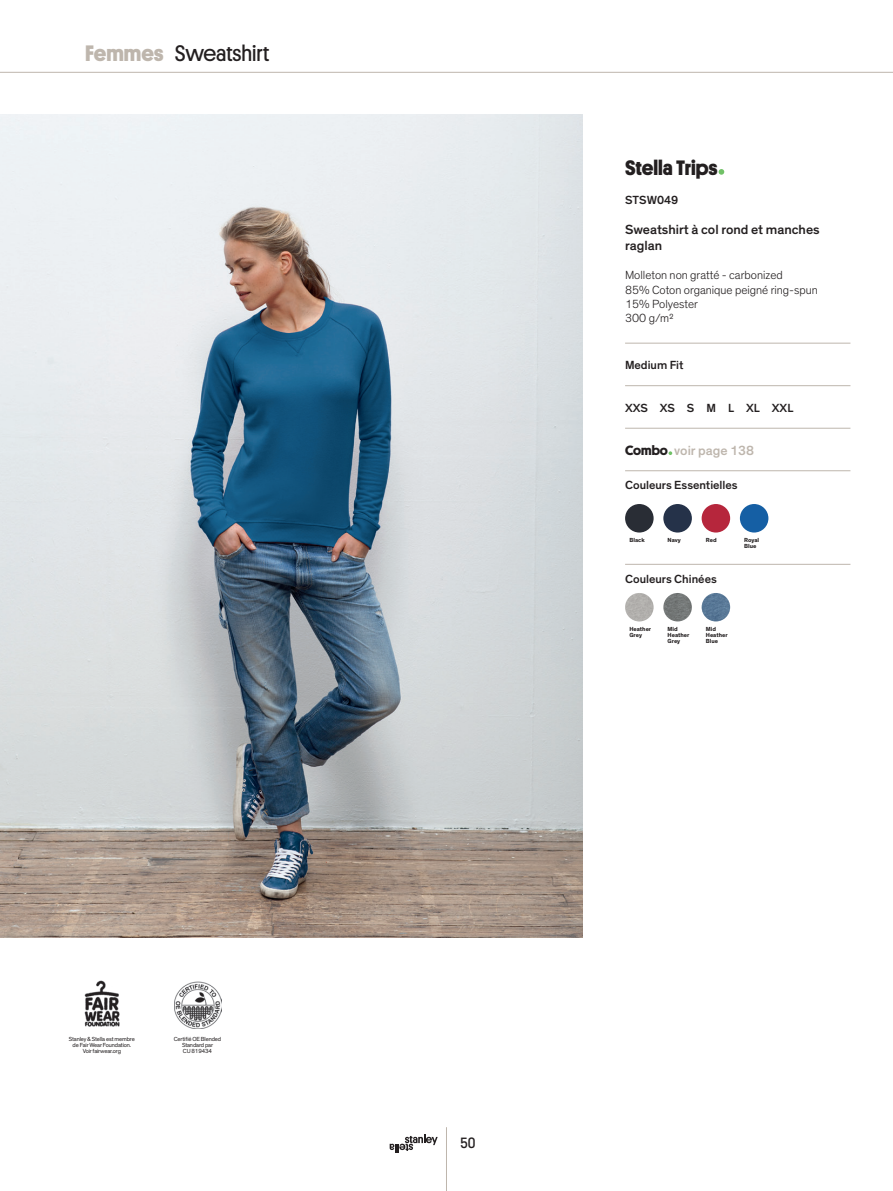
<style>
.page{position:relative;width:893px;height:1191px;background:#fff}
.page>*{position:absolute;margin:0;border:0;box-sizing:border-box;transform-origin:0 0}
.t1{font:22.5px "Platform";color:#231f20}
.t2{font:700 21px "Platform";color:#231f20}
.t3{font:15px "Platform";color:#231f20}
.t4{font:500 13.5px/16.2px "Theinhardt";color:#231f20}
.t5{font:500 13.5px "Theinhardt";color:#beb6ad}
.t6{font:300 12px/14.4px "Theinhardt";color:#231f20}
.t7{font:500 12px "Theinhardt";color:#231f20}
.t8{font:6px/6px "Theinhardt";letter-spacing:-.025em;color:#231f20;text-align:center}
.t9{font:700 6px/6px "Theinhardt";color:#231f20}
.s1{font-weight:700;color:#beb6ad}
.s2{font-family:"Platform";font-weight:700;color:#231f20}
</style>
<div class="page">
<hr style="left:0;top:72px;width:893px;height:1px;background:#beb6ad">
<img style="left:84px;top:980px;width:36px;height:47px">
<img style="left:174px;top:981px;width:47px;height:47px">
<svg style="left:719px;top:169px;width:5px;height:6px"></svg>
<hr style="left:625px;top:343px;width:225px;height:1px;background:#beb6ad">
<hr style="left:625px;top:385px;width:225px;height:1px;background:#beb6ad">
<hr style="left:625px;top:428px;width:225px;height:1px;background:#beb6ad">
<hr style="left:625px;top:470px;width:225px;height:1px;background:#beb6ad">
<svg style="left:668px;top:451px;width:4px;height:4px"></svg>
<div style="left:625px;top:504px;width:29px;height:28px;background:#292d35;border-radius:50%"></div>
<div style="left:663px;top:504px;width:29px;height:28px;background:#253249;border-radius:50%"></div>
<div style="left:702px;top:504px;width:28px;height:28px;background:#b6263c;border-radius:50%"></div>
<div style="left:740px;top:504px;width:28px;height:28px;background:#155fa4;border-radius:50%"></div>
<hr style="left:625px;top:564px;width:225px;height:1px;background:#beb6ad">
<img style="left:625px;top:593px;width:29px;height:28px;border-radius:14px">
<img style="left:663px;top:593px;width:29px;height:28px;border-radius:14px">
<img style="left:702px;top:593px;width:28px;height:28px;border-radius:14px">
<hr style="left:892px;top:0;width:1px;height:1191px;background:#f2f3f4">
<img style="left:0;top:115px;width:583px;height:822px">
<svg style="left:390px;top:1134px;width:48px;height:18px"></svg>
<hr style="left:446px;top:1127px;width:1px;height:64px;background:#beb6ad">
<h1 class="t1" style="left:85px;top:37px;width:186px"><span class="s1">Femmes</span> Sweatshirt</h1>
<p class="t8" style="left:69px;top:1036px;width:67px">Stanley &amp; Stella est membre de Fair Wear Foundation.<br>Voir fairwear.org</p>
<p class="t8" style="left:174px;top:1036px;width:49px">Certifié OE Blended<br>Standard par<br>CU 819434</p>
<h2 class="t2" style="left:625px;top:152px;width:94px">Stella Trips</h2>
<h3 class="t7" style="left:625px;top:192px;width:55px">STSW049</h3>
<h3 class="t4" style="left:625px;top:222px;width:196px">Sweatshirt à col rond et manches raglan</h3>
<h3 class="t6" style="left:625px;top:268px;width:194px">Molleton non gratté - carbonized<br>85% Coton organique peigné ring-spun<br>15% Polyester<br>300 g/m²</h3>
<h3 class="t7" style="left:625px;top:358px;width:60px">Medium Fit</h3>
<h3 class="t7" style="left:625px;top:400px;width:170px">XXS XS S M L XL XXL</h3>
<h3 class="t5" style="left:625px;top:442px;width:131px"><span class="s2">Combo</span> voir page 138</h3>
<h3 class="t7" style="left:625px;top:478px;width:114px">Couleurs Essentielles</h3>
<p class="t9" style="left:629px;top:537px;width:17px">Black</p>
<p class="t9" style="left:668px;top:537px;width:15px">Navy</p>
<p class="t9" style="left:706px;top:537px;width:12px">Red</p>
<p class="t9" style="left:744px;top:537px;width:17px">Royal<br>Blue</p>
<h3 class="t7" style="left:625px;top:572px;width:93px">Couleurs Chinées</h3>
<p class="t9" style="left:629px;top:626px;width:23px">Heather<br>Grey</p>
<p class="t9" style="left:668px;top:626px;width:23px">Mid<br>Heather<br>Grey</p>
<p class="t9" style="left:706px;top:626px;width:23px">Mid<br>Heather<br>Blue</p>
<h3 class="t3" style="left:461px;top:1132px;width:16px">50</h3>
</div>
